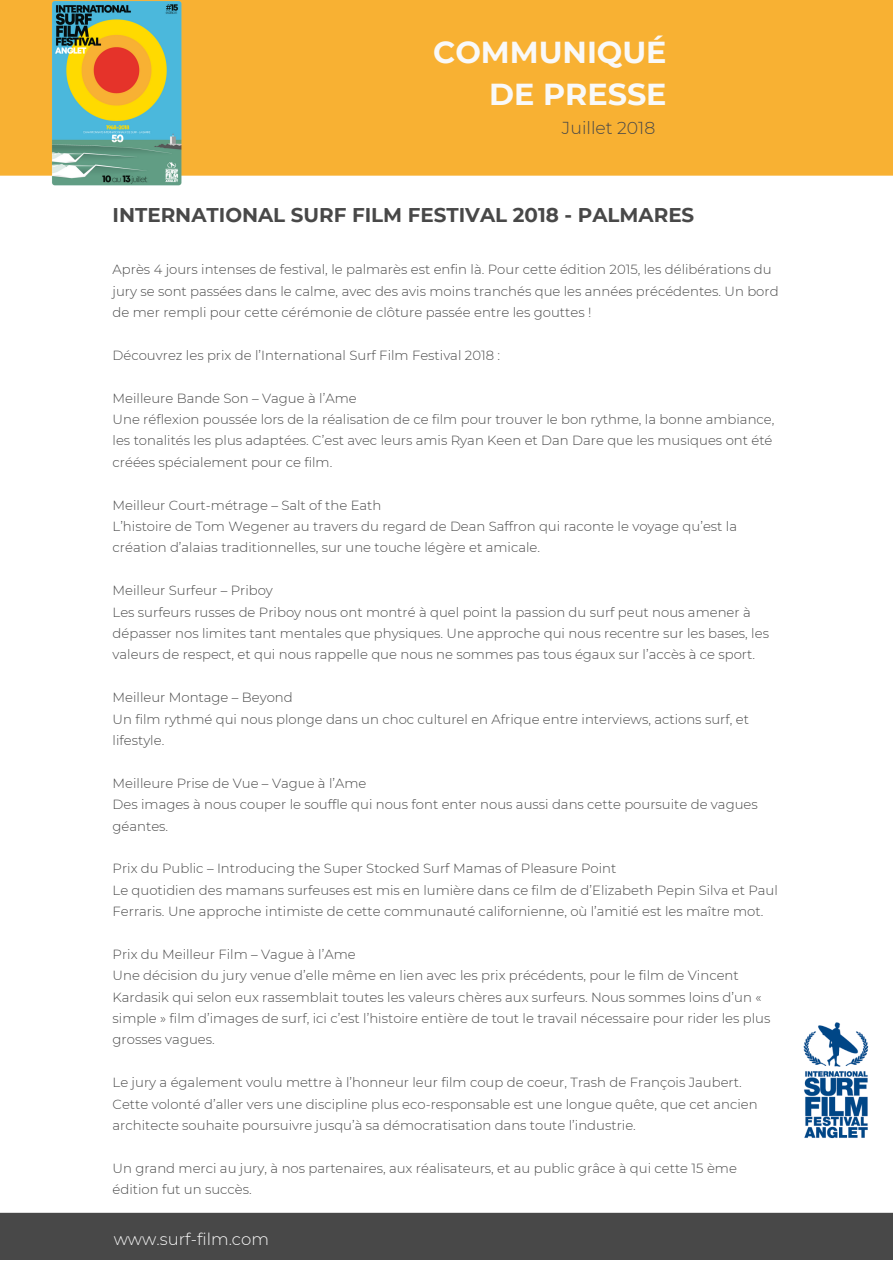
<style>
.page{position:relative;width:893px;height:1263px;background:#fff}
.page>*{position:absolute;margin:0;border:0;box-sizing:border-box;transform-origin:0 0}
.t1{font:700 30.3px/41.7px "Montserrat";color:#f9f9f9;text-align:right}
.t2{font:700 19.8px "Montserrat";color:#484848}
.t3{font:300 17.25px "Montserrat";color:#484848}
.t4{font:300 16.5px "Montserrat";color:#f9f9f9}
.t5{font:300 13.2px/21.5px "Montserrat";color:#484848}
</style>
<div class="page">
<div style="left:0;top:0;width:893px;height:176px;background:#f8b133"></div>
<div style="left:0;top:1213px;width:893px;height:47px;background:#484848"></div>
<img style="left:48px;top:0;width:138px;height:186px">
<img style="left:803px;top:1022px;width:66px;height:117px">
<h1 class="t1" style="left:433px;top:31px;width:235px">COMMUNIQUÉ<br>DE PRESSE</h1>
<h3 class="t3" style="left:562px;top:117px;width:95px">Juillet 2018</h3>
<h2 class="t2" style="left:113px;top:203px;width:583px">INTERNATIONAL SURF FILM FESTIVAL 2018 - PALMARES</h2>
<p class="t5" style="left:113px;top:259px;width:667px">Après 4 jours intenses de festival, le palmarès est enfin là. Pour cette édition 2015, les délibérations du jury se sont passées dans le calme, avec des avis moins tranchés que les années précédentes. Un bord de mer rempli pour cette cérémonie de clôture passée entre les gouttes !</p>
<p class="t5" style="left:113px;top:344px;width:389px">Découvrez les prix de l’International Surf Film Festival 2018 :</p>
<p class="t5" style="left:113px;top:387px;width:663px">Meilleure Bande Son – Vague à l’Ame<br>Une réflexion poussée lors de la réalisation de ce film pour trouver le bon rythme, la bonne ambiance, les tonalités les plus adaptées. C’est avec leurs amis Ryan Keen et Dan Dare que les musiques ont été créées spécialement pour ce film.</p>
<p class="t5" style="left:113px;top:494px;width:626px">Meilleur Court-métrage – Salt of the Eath<br>L’histoire de Tom Wegener au travers du regard de Dean Saffron qui raconte le voyage qu’est la création d’alaias traditionnelles, sur une touche légère et amicale.</p>
<p class="t5" style="left:113px;top:580px;width:658px">Meilleur Surfeur – Priboy<br>Les surfeurs russes de Priboy nous ont montré à quel point la passion du surf peut nous amener à dépasser nos limites tant mentales que physiques. Une approche qui nous recentre sur les bases, les valeurs de respect, et qui nous rappelle que nous ne sommes pas tous égaux sur l’accès à ce sport.</p>
<p class="t5" style="left:113px;top:687px;width:638px">Meilleur Montage – Beyond<br>Un film rythmé qui nous plonge dans un choc culturel en Afrique entre interviews, actions surf, et lifestyle.</p>
<p class="t5" style="left:113px;top:772px;width:647px">Meilleure Prise de Vue – Vague à l’Ame<br>Des images à nous couper le souffle qui nous font enter nous aussi dans cette poursuite de vagues géantes.</p>
<p class="t5" style="left:113px;top:858px;width:667px">Prix du Public – Introducing the Super Stocked Surf Mamas of Pleasure Point<br>Le quotidien des mamans surfeuses est mis en lumière dans ce film de d’Elizabeth Pepin Silva et Paul<br>Ferraris. Une approche intimiste de cette communauté californienne, où l’amitié est les maître mot.</p>
<p class="t5" style="left:113px;top:943px;width:659px">Prix du Meilleur Film – Vague à l’Ame<br>Une décision du jury venue d’elle même en lien avec les prix précédents, pour le film de Vincent Kardasik qui selon eux rassemblait toutes les valeurs chères aux surfeurs. Nous sommes loins d’un « simple » film d’images de surf, ici c’est l’histoire entière de tout le travail nécessaire pour rider les plus grosses vagues.</p>
<p class="t5" style="left:113px;top:1072px;width:647px">Le jury a également voulu mettre à l’honneur leur film coup de coeur, Trash de François Jaubert.<br>Cette volonté d’aller vers une discipline plus eco-responsable est une longue quête, que cet ancien architecte souhaite poursuivre jusqu’à sa démocratisation dans toute l’industrie.</p>
<p class="t5" style="left:113px;top:1157px;width:626px">Un grand merci au jury, à nos partenaires, aux réalisateurs, et au public grâce à qui cette 15 ème édition fut un succès.</p>
<p class="t4" style="left:114px;top:1229px;width:157px">www.surf-film.com</p>
</div>
